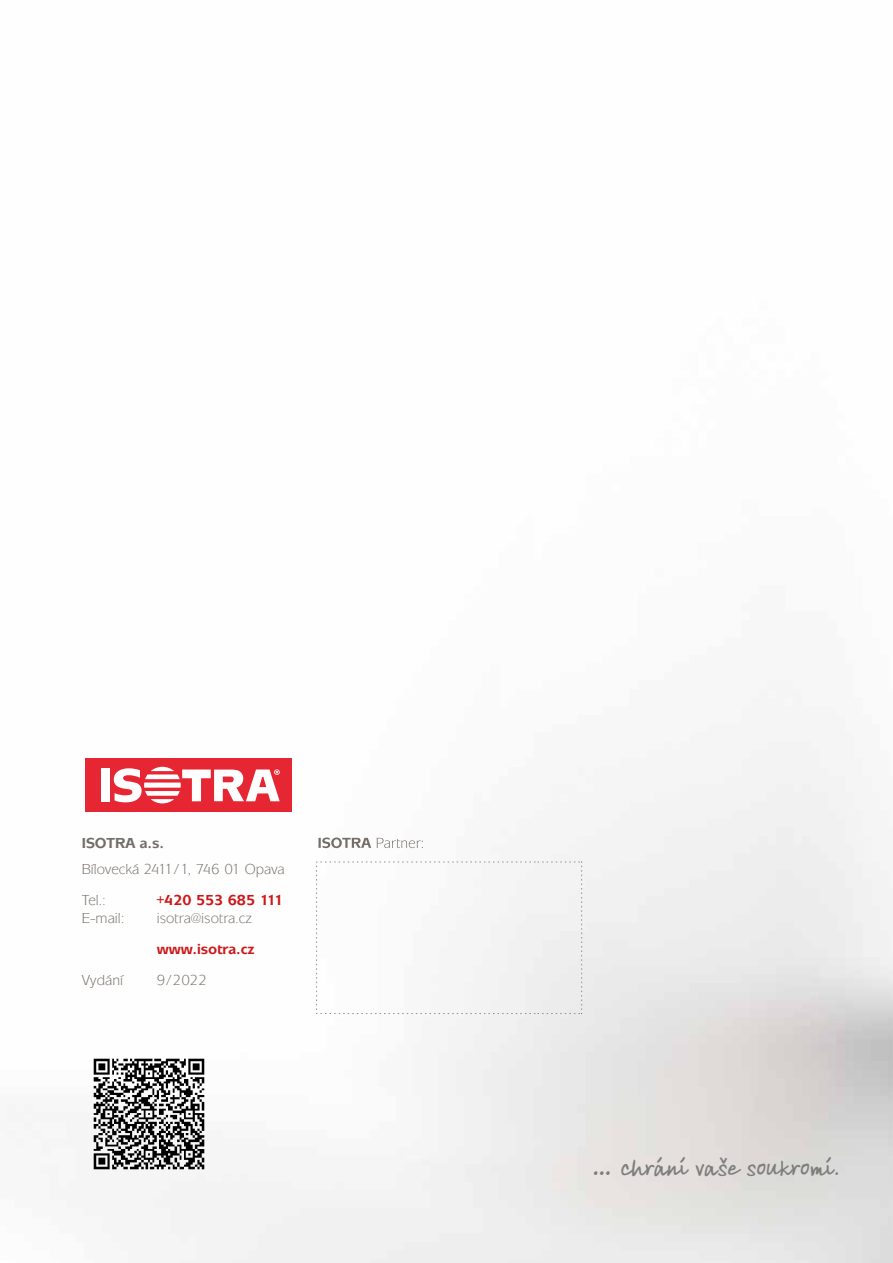
<style>
.page{position:relative;width:893px;height:1263px;background:#fff}
.page>*{position:absolute;margin:0;border:0;box-sizing:border-box;transform-origin:0 0}
.t1{font:700 24px "Claudias Hand Pro";color:#7e7e7d}
.t2{font:15px/30.8px "Mixage Itc TOT";color:#736d66}
.t3{font:700 15px "Mixage Itc TOT";color:#cd1719}
.t4{font:700 15px "Mixage Itc TOT";color:#736d66}
</style>
<div class="page">
<img style="left:85px;top:1058px;width:127px;height:120px">
<div style="left:85px;top:758px;width:207px;height:54px;background:#e62733"></div>
<div style="left:101px;top:769px;width:9px;height:33px;background:#fff"></div>
<svg style="left:114px;top:767px;width:166px;height:36px"></svg>
<svg style="left:318px;top:837px;width:53px;height:11px"></svg>
<svg style="left:377px;top:838px;width:46px;height:10px"></svg>
<svg style="left:316px;top:862px;width:266px;height:152px"></svg>
<p class="t4" style="left:82px;top:834px;width:84px">ISOTRA a.s.</p>
<p class="t2" style="left:82px;top:854px;width:205px">Bílovecká 2411/1, 746 01 Opava<br>Tel.:</p>
<p class="t3" style="left:157px;top:891px;width:128px">+420 553 685 111</p>
<p class="t2" style="left:82px;top:903px;width:44px">E-mail:</p>
<p class="t2" style="left:157px;top:903px;width:96px">isotra@isotra.cz</p>
<p class="t3" style="left:157px;top:940px;width:99px">www.isotra.cz</p>
<p class="t2" style="left:82px;top:964px;width:43px">Vydání</p>
<p class="t2" style="left:157px;top:964px;width:52px">9/2022</p>
<h1 class="t1" style="left:592px;top:1153px;width:248px">… chrání vaše soukromí.</h1>
</div>
